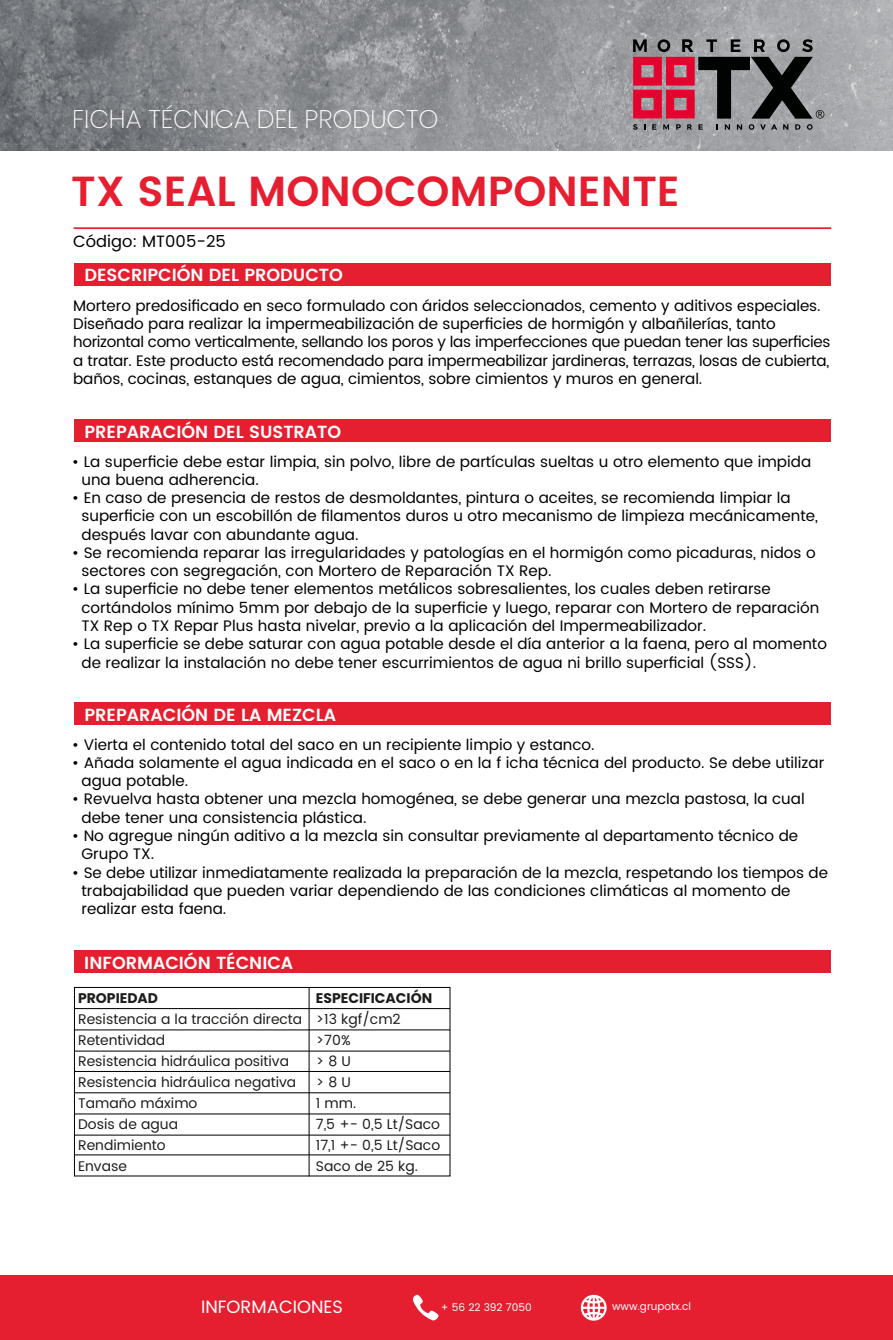
<style>
.page{position:relative;width:893px;height:1340px;background:#fff}
.page>*{position:absolute;margin:0;border:0;box-sizing:border-box;transform-origin:0 0}
.t1{font:600 42px "Poppins";color:#e51e30}
.t2{font:200 25.38px "Poppins";color:#fff}
.t3{font:17.85px "Poppins";color:#fff}
.t4{font:600 17.5px "Poppins";color:#fff}
.t5{font:16.28px "Poppins";color:#000}
.t6{font:15.22px/18.2px "Poppins";color:#000}
.t7{font:14px/21px "Poppins";color:#1d1d1b}
.t8{font:700 14px "Poppins";color:#1d1d1b}
.t9{font:10.5px "Poppins";color:#fff}
</style>
<div class="page">
<div style="left:74px;top:263px;width:757px;height:23px;background:#e51e30"></div>
<div style="left:74px;top:419px;width:757px;height:23px;background:#e51e30"></div>
<div style="left:74px;top:702px;width:757px;height:23px;background:#e51e30"></div>
<div style="left:74px;top:950px;width:756px;height:23px;background:#e51e30"></div>
<div style="left:74px;top:987px;width:376px;height:189px;border:1px solid #010202"></div>
<hr style="left:75px;top:1008px;width:375px;height:1px;background:#010202">
<hr style="left:75px;top:1050px;width:375px;height:1px;background:#010202">
<hr style="left:75px;top:1029px;width:375px;height:1px;background:#010202">
<hr style="left:75px;top:1070px;width:375px;height:1px;background:#010202">
<hr style="left:75px;top:1113px;width:375px;height:1px;background:#010202">
<hr style="left:75px;top:1092px;width:375px;height:1px;background:#010202">
<hr style="left:75px;top:1134px;width:375px;height:1px;background:#010202">
<hr style="left:75px;top:1154px;width:375px;height:1px;background:#010202">
<hr style="left:309px;top:988px;width:1px;height:188px;background:#010202">
<img style="left:0;top:0;width:893px;height:151px">
<div style="left:0;top:1275px;width:893px;height:64px;background:#e51e30"></div>
<svg style="left:581px;top:1294px;width:26px;height:26px"></svg>
<svg style="left:413px;top:1294px;width:25px;height:26px"></svg>
<hr style="left:74px;top:227px;width:757px;height:2px;background:#e51e30">
<svg style="left:633px;top:39px;width:191px;height:91px;background:#85636c"></svg>
<h2 class="t2" style="left:72px;top:105px;width:368px">FICHA TÉCNICA DEL PRODUCTO</h2>
<h1 class="t1" style="left:71px;top:160px;width:610px">TX SEAL MONOCOMPONENTE</h1>
<p class="t5" style="left:73px;top:230px;width:154px">Código: MT005-25</p>
<p class="t4" style="left:84px;top:262px;width:260px">DESCRIPCIÓN DEL PRODUCTO</p>
<p class="t6" style="left:73px;top:297px;width:759px">Mortero predosificado en seco formulado con áridos seleccionados, cemento y aditivos especiales.<br>Diseñado para realizar la impermeabilización de superficies de hormigón y albañilerías, tanto horizontal como verticalmente, sellando los poros y las imperfecciones que puedan tener las superficies a tratar. Este producto está recomendado para impermeabilizar jardineras, terrazas, losas de cubierta, baños, cocinas, estanques de agua, cimientos, sobre cimientos y muros en general.</p>
<p class="t4" style="left:84px;top:419px;width:258px">PREPARACIÓN DEL SUSTRATO</p>
<p class="t6" style="left:81px;top:452px;width:731px;text-indent:-9px">• La superficie debe estar limpia, sin polvo, libre de partículas sueltas u otro elemento que impida una buena adherencia.</p>
<p class="t6" style="left:81px;top:489px;width:738px;text-indent:-9px">• En caso de presencia de restos de desmoldantes, pintura o aceites, se recomienda limpiar la superficie con un escobillón de filamentos duros u otro mecanismo de limpieza mecánicamente, después lavar con abundante agua.</p>
<p class="t6" style="left:81px;top:544px;width:736px;text-indent:-9px">• Se recomienda reparar las irregularidades y patologías en el hormigón como picaduras, nidos o sectores con segregación, con Mortero de Reparación TX Rep.</p>
<p class="t6" style="left:81px;top:580px;width:739px;text-indent:-9px">• La superficie no debe tener elementos metálicos sobresalientes, los cuales deben retirarse cortándolos mínimo 5mm por debajo de la superficie y luego, reparar con Mortero de reparación<br>TX Rep o TX Repar Plus hasta nivelar, previo a la aplicación del Impermeabilizador.</p>
<p class="t6" style="left:81px;top:635px;width:747px;text-indent:-9px">• La superficie se debe saturar con agua potable desde el día anterior a la faena, pero al momento de realizar la instalación no debe tener escurrimientos de agua ni brillo superficial (SSS).</p>
<p class="t4" style="left:84px;top:701px;width:253px">PREPARACIÓN DE LA MEZCLA</p>
<p class="t6" style="left:72px;top:735px;width:524px">• Vierta el contenido total del saco en un recipiente limpio y estanco.</p>
<p class="t6" style="left:81px;top:754px;width:744px;text-indent:-9px">• Añada solamente el agua indicada en el saco o en la f icha técnica del producto. Se debe utilizar agua potable.</p>
<p class="t6" style="left:81px;top:790px;width:725px;text-indent:-9px">• Revuelva hasta obtener una mezcla homogénea, se debe generar una mezcla pastosa, la cual debe tener una consistencia plástica.</p>
<p class="t6" style="left:81px;top:827px;width:718px;text-indent:-9px">• No agregue ningún aditivo a la mezcla sin consultar previamente al departamento técnico de<br>Grupo TX.</p>
<p class="t6" style="left:81px;top:863px;width:748px;text-indent:-9px">• Se debe utilizar inmediatamente realizada la preparación de la mezcla, respetando los tiempos de trabajabilidad que pueden variar dependiendo de las condiciones climáticas al momento de realizar esta faena.</p>
<p class="t4" style="left:84px;top:949px;width:210px">INFORMACIÓN TÉCNICA</p>
<p class="t8" style="left:78px;top:989px;width:81px">PROPIEDAD</p>
<p class="t7" style="left:78px;top:1009px;width:226px">Resistencia a la tracción directa<br>Retentividad<br>Resistencia hidráulica positiva<br>Resistencia hidráulica negativa<br>Tamaño máximo<br>Dosis de agua<br>Rendimiento<br>Envase</p>
<p class="t8" style="left:316px;top:989px;width:118px">ESPECIFICACIÓN</p>
<p class="t7" style="left:316px;top:1008px;width:126px">&gt;13 kgf/cm2<br>&gt;70%<br>&gt; 8 U<br>&gt; 8 U<br>1 mm.<br>7,5 +- 0,5 Lt/Saco<br>17,1 +- 0,5 Lt/Saco<br>Saco de 25 kg.</p>
<p class="t3" style="left:201px;top:1293px;width:143px">INFORMACIONES</p>
<p class="t9" style="left:441px;top:1300px;width:92px">+ 56 22 392 7050</p>
<p class="t9" style="left:612px;top:1298px;width:80px">www.grupotx.cl</p>
</div>
